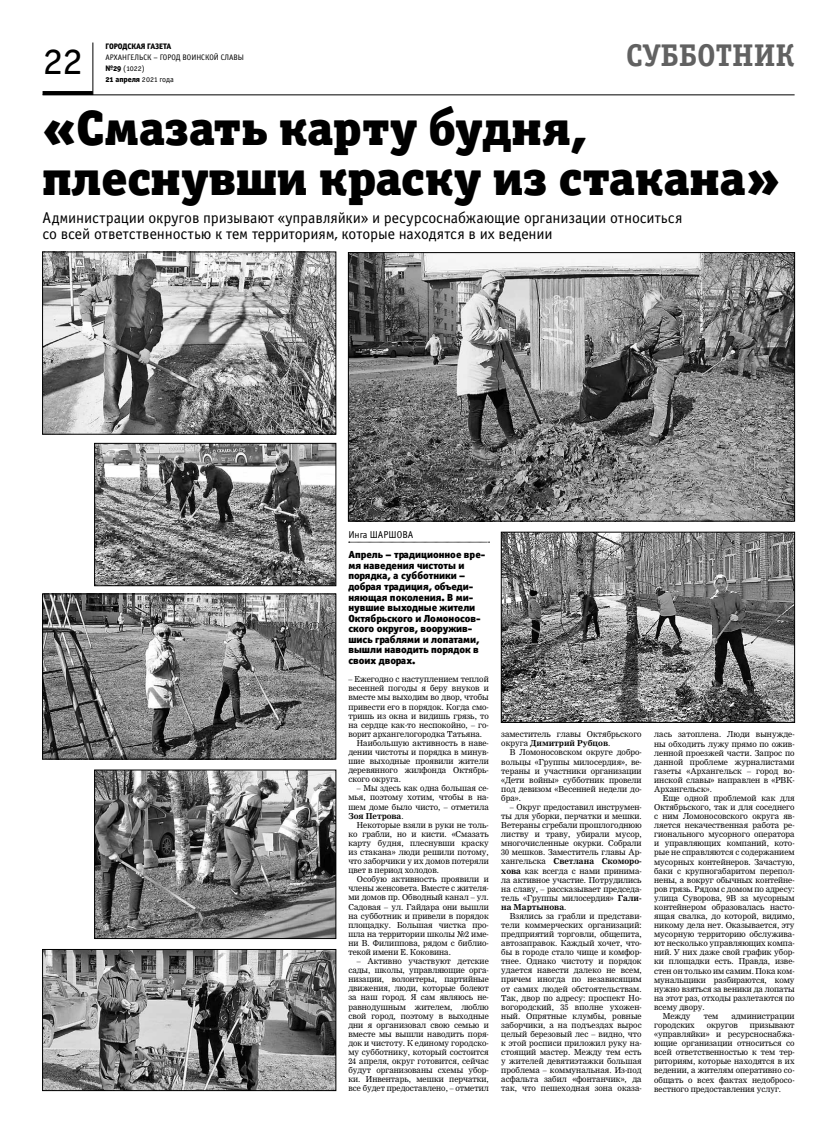
<style>
.page{position:relative;width:823px;height:1134px;background:#fff}
.page>*{position:absolute;margin:0;border:0;box-sizing:border-box;transform-origin:0 0}
.t1{font:49.7px/49.7px "Officina Serif Black OSC";color:#000}
.t2{font:42px "Officina Serif Book OSC";color:#000}
.t3{font:31.5px "Officina Serif Bold OSC";color:#616161}
.t4{font:15.8px/15.8px "Officina Sans Book OSC";letter-spacing:-.005em;color:#000}
.t5{font:10.3px/10.6px "Officina Sans Black C";color:#000}
.t6{font:10px "Officina Sans Book OSC";color:#000}
.t7{font:8px/9.1px "Nimrod Cyr";color:#000;text-align:justify}
.t8{font:8px/11px "Officina Sans Book OSC";color:#000}
.t9{font:8px "Officina Sans Extra Bold OSC";color:#000}
.s1{font-family:"Officina Sans Extra Bold OSC"}
.s2{font-family:"Officina Sans Book OSC"}
.s3{font-weight:700}
</style>
<div class="page">
<hr style="left:93px;top:43px;width:1px;height:52px;background:#000">
<hr style="left:43px;top:91px;width:50px;height:4px;background:#000">
<hr style="left:43px;top:95px;width:751px;height:1px;background:#000">
<svg style="left:348px;top:542px;width:141px;height:1px"></svg>
<img style="left:44px;top:254px;width:290px;height:178px">
<div style="left:42px;top:252px;width:294px;height:182px;border:1px solid #000"></div>
<img style="left:44px;top:596px;width:290px;height:161px">
<div style="left:42px;top:594px;width:294px;height:165px;border:1px solid #000"></div>
<img style="left:96px;top:772px;width:238px;height:165px">
<div style="left:94px;top:770px;width:242px;height:169px;border:1px solid #000"></div>
<img style="left:44px;top:951px;width:290px;height:138px">
<div style="left:42px;top:949px;width:294px;height:142px;border:1px solid #000"></div>
<img style="left:96px;top:445px;width:238px;height:139px">
<div style="left:94px;top:443px;width:242px;height:143px;border:1px solid #000"></div>
<img style="left:350px;top:254px;width:442px;height:265px">
<div style="left:348px;top:252px;width:446px;height:269px;border:1px solid #000"></div>
<img style="left:503px;top:534px;width:289px;height:186px">
<div style="left:501px;top:532px;width:293px;height:190px;border:1px solid #000"></div>
<h2 class="t2" style="left:43px;top:37px;width:42px">22</h2>
<p class="t9" style="left:105px;top:41px;width:67px">Городская газета</p>
<p class="t8" style="left:105px;top:52px;width:140px">Архангельск – город воинской славы <span class="s1">№29</span> (1022)</p>
<p class="t9" style="left:105px;top:74px;width:70px">21 апреля <span class="s2">2021 года</span></p>
<h3 class="t3" style="left:625px;top:37px;width:170px">субботник</h3>
<h1 class="t1" style="left:43px;top:103px;width:738px">«Смазать карту будня, плеснувши краску из стакана»</h1>
<h3 class="t4" style="left:43px;top:210px;width:641px">Администрации округов призывают «управляйки» и ресурсоснабжающие организации относиться со всей ответственностью к тем территориям, которые находятся в их ведении</h3>
<p class="t6" style="left:348px;top:530px;width:66px">И нга ШАРШОВА</p>
<p class="t5" style="left:348px;top:549px;width:138px">Апрель – традиционное вре&shy;мя наведения чистоты и порядка, а субботники – добрая традиция, объеди&shy;няющая поколения. В ми&shy;нувшие выходные жители<br>Октябрьского и Ломоносов&shy;ского округов, вооружив&shy;шись граблями и лопатами, вышли наводить порядок в своих дворах.</p>
<p class="t7" style="left:348px;top:675px;width:142px">– Ежегодно с наступлением теплой</p>
<p class="t7" style="left:348px;top:684px;width:142px">весенней погоды я беру внуков и</p>
<p class="t7" style="left:348px;top:693px;width:142px">вместе мы выходим во двор, чтобы</p>
<p class="t7" style="left:348px;top:702px;width:142px">привести его в порядок. Когда смо-</p>
<p class="t7" style="left:348px;top:711px;width:142px">тришь из окна и видишь грязь, то</p>
<p class="t7" style="left:348px;top:720px;width:142px">на сердце как-то неспокойно, – го-</p>
<p class="t7" style="left:348px;top:729px;width:135px">ворит архангелогородка Татьяна.</p>
<p class="t7" style="left:356px;top:738px;width:133px">Наибольшую активность в наве-</p>
<p class="t7" style="left:348px;top:747px;width:142px">дении чистоты и порядка в минув-</p>
<p class="t7" style="left:348px;top:757px;width:142px">шие выходные проявили жители</p>
<p class="t7" style="left:348px;top:766px;width:142px">деревянного жилфонда Октябрь-</p>
<p class="t7" style="left:348px;top:775px;width:54px">ского округа.</p>
<p class="t7" style="left:348px;top:784px;width:142px;text-indent:9px">– Мы здесь как одна большая се&shy;мья, поэтому хотим, чтобы в на&shy;шем доме было чисто, – отметила <span class="s3">Зоя Петрова</span>.</p>
<p class="t7" style="left:348px;top:820px;width:142px;text-indent:9px">Некоторые взяли в руки не толь&shy;ко грабли, но и кисти. «Смазать карту будня, плеснувши краску из стакана» люди решили потому, что заборчики у их домов потеряли цвет в период холодов.</p>
<p class="t7" style="left:348px;top:875px;width:142px;text-indent:9px">Особую активность проявили и члены женсовета. Вместе с жителя&shy;ми домов пр. Обводный канал – ул.<br>Садовая – ул. Гайдара они вышли на субботник и привели в порядок площадку. Большая чистка про&shy;шла на территории школы №2 име&shy;ни В. Филиппова, рядом с библио&shy;текой имени Е. Коковина.</p>
<p class="t7" style="left:348px;top:956px;width:142px;text-indent:9px">– Активно участвуют детские сады, школы, управляющие орга&shy;низации, волонтеры, партийные движения, люди, которые болеют за наш город. Я сам являюсь не&shy;равнодушным жителем, люблю свой город, поэтому в выходные дни я организовал свою семью и вместе мы вышли наводить поря&shy;док и чистоту. К единому городско&shy;му субботнику, который состоится 24 апреля, округ готовится, сейчас будут организованы схемы убор&shy;ки. Инвентарь, мешки перчатки, все будет предоставлено, – отметил</p>
<p class="t7" style="left:501px;top:730px;width:142px">заместитель главы Октябрьского округа <span class="s3">Димитрий Рубцов</span>.</p>
<p class="t7" style="left:501px;top:748px;width:142px;text-indent:9px">В Ломоносовском округе добро&shy;вольцы «Группы милосердия», ве&shy;тераны и участники организации «Дети войны» субботник провели под девизом «Весенней недели до&shy;бра».</p>
<p class="t7" style="left:501px;top:802px;width:142px;text-indent:9px">– Округ предоставил инструмен&shy;ты для уборки, перчатки и мешки.<br>Ветераны сгребали прошлогоднюю листву и траву, убирали мусор, многочисленные окурки. Собрали 30 мешков. Заместитель главы Ар&shy;хангельска <span class="s3">Светлана Скоморо&shy;хова</span> как всегда с нами принима&shy;ла активное участие. Потрудились на славу, – рассказывает председа&shy;тель «Группы милосердия» <span class="s3">Гали&shy;на Мартынова</span>.</p>
<p class="t7" style="left:501px;top:911px;width:142px;text-indent:9px">Взялись за грабли и представи&shy;тели коммерческих организаций: предприятий торговли, общепита, автозаправок. Каждый хочет, что&shy;бы в городе стало чище и комфор&shy;тнее. Однако чистоту и порядок удается навести далеко не всем, причем иногда по независящим от самих людей обстоятельствам.<br>Так, двор по адресу: проспект Но&shy;вогородский, 35 вполне ухожен&shy;ный. Опрятные клумбы, ровные заборчики, а на подъездах вырос целый березовый лес – видно, что к этой росписи приложил руку на&shy;стоящий мастер. Между тем есть у жителей девятиэтажки большая проблема – коммунальная. Из-под асфальта забил «фонтанчик», да так, что пешеходная зона оказа-</p>
<p class="t7" style="left:653px;top:730px;width:142px">лась затоплена. Люди вынужде&shy;ны обходить лужу прямо по ожив&shy;ленной проезжей части. Запрос по данной проблеме журналистами газеты «Архангельск – город во&shy;инской славы» направлен в «РВК-Архангельск».</p>
<p class="t7" style="left:662px;top:793px;width:133px">Еще одной проблемой как для</p>
<p class="t7" style="left:653px;top:803px;width:142px">Октябрьского, так и для соседнего</p>
<p class="t7" style="left:653px;top:812px;width:142px">с ним Ломоносовского округа яв-</p>
<p class="t7" style="left:653px;top:821px;width:142px">ляется некачественная работа ре-</p>
<p class="t7" style="left:653px;top:830px;width:142px">гионального мусорного оператора</p>
<p class="t7" style="left:653px;top:839px;width:142px">и управляющих компаний, кото-</p>
<p class="t7" style="left:653px;top:848px;width:142px">рые не справляются с содержанием</p>
<p class="t7" style="left:653px;top:857px;width:142px">мусорных контейнеров. Зачастую,</p>
<p class="t7" style="left:653px;top:866px;width:142px">баки с крупногабаритом перепол-</p>
<p class="t7" style="left:653px;top:875px;width:142px">нены, а вокруг обычных контейне-</p>
<p class="t7" style="left:653px;top:884px;width:142px">ров грязь. Рядом с домом по адресу:</p>
<p class="t7" style="left:653px;top:893px;width:142px">улица Суворова, 9В за мусорным</p>
<p class="t7" style="left:653px;top:902px;width:142px">контейнером образовалась насто-</p>
<p class="t7" style="left:653px;top:911px;width:142px">ящая свалка, до которой, видимо,</p>
<p class="t7" style="left:653px;top:921px;width:142px">никому дела нет. Оказывается, эту</p>
<p class="t7" style="left:653px;top:930px;width:142px">мусорную территорию обслужива-</p>
<p class="t7" style="left:653px;top:939px;width:142px">ют несколько управляющих компа-</p>
<p class="t7" style="left:653px;top:948px;width:142px">ний. У них даже свой график убор-</p>
<p class="t7" style="left:653px;top:957px;width:142px">ки площадки есть. Правда, изве-</p>
<p class="t7" style="left:653px;top:966px;width:142px">стен он только им самим. Пока ком-</p>
<p class="t7" style="left:653px;top:975px;width:142px">мунальщики разбираются, кому</p>
<p class="t7" style="left:653px;top:984px;width:142px">нужно взяться за веники да лопаты</p>
<p class="t7" style="left:653px;top:993px;width:142px">на этот раз, отходы разлетаются по</p>
<p class="t7" style="left:653px;top:1002px;width:52px">всему двору.</p>
<p class="t7" style="left:662px;top:1011px;width:29px">Между</p>
<p class="t7" style="left:703px;top:1011px;width:16px">тем</p>
<p class="t7" style="left:731px;top:1011px;width:65px">администрации</p>
<p class="t7" style="left:653px;top:1020px;width:42px">городских</p>
<p class="t7" style="left:706px;top:1020px;width:33px">округов</p>
<p class="t7" style="left:653px;top:1020px;width:142px;text-indent:95px">призывают «управляйки» и ресурсноснабжа&shy;ющие организации относиться со всей ответственностью к тем тер&shy;риториям, которые находятся в их ведении, а жителям оперативно со&shy;общать о всех фактах недобросо&shy;вестного предоставления услуг.</p>
</div>
